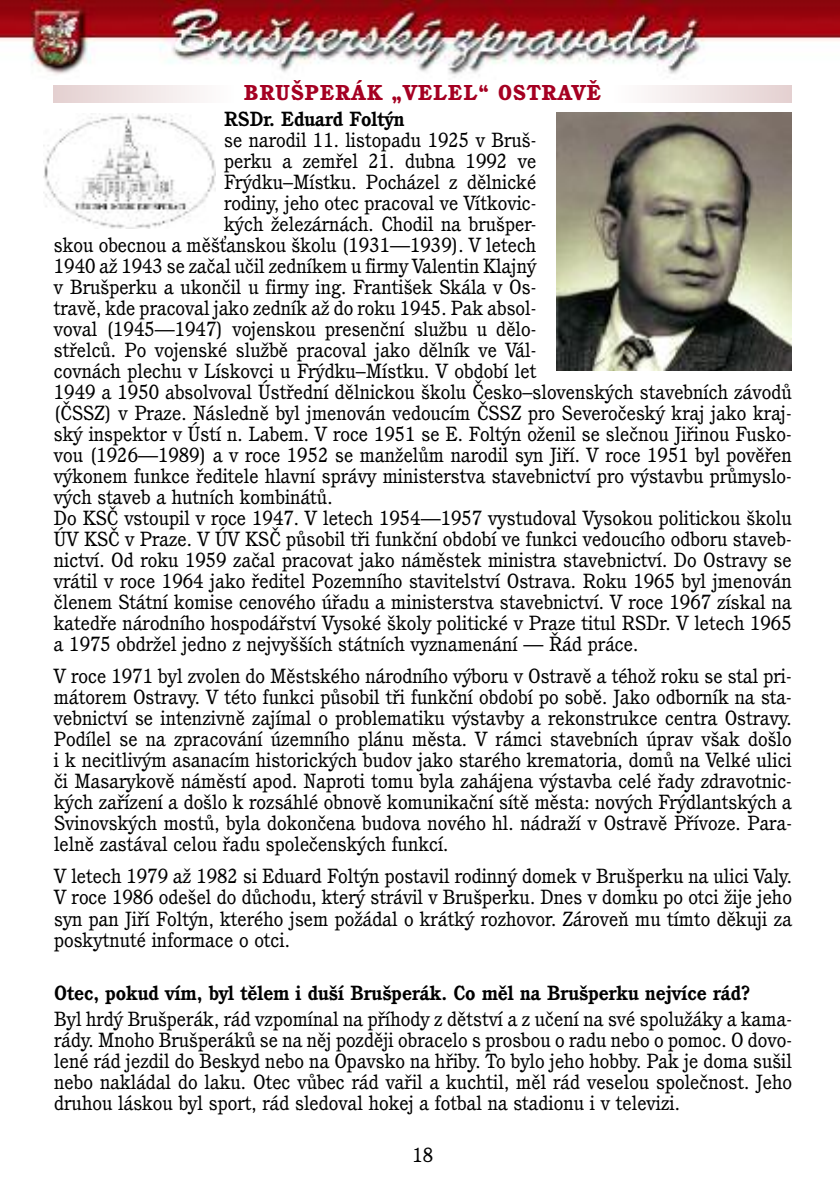
<style>
.page{position:relative;width:840px;height:1191px;background:#fff}
.page>*{position:absolute;margin:0;border:0;box-sizing:border-box;transform-origin:0 0}
.t1{font:800 21px "Cushing LTCE";letter-spacing:.05em;color:#a50022}
.t2{font:20px/21px "Cushing LTCE";color:#000;text-align:justify}
.t3{font:700 20px "Cushing LTCE";color:#000}
</style>
<div class="page">
<img style="left:0;top:0;width:839px;height:78px">
<img style="left:556px;top:113px;width:235px;height:257px">
<div style="left:54px;top:85px;width:180px;height:17px;background:linear-gradient(to right,#e4d0d0,#fefefe)"></div>
<div style="left:614px;top:85px;width:177px;height:17px;background:linear-gradient(to right,#fffefe,#e4d0d1)"></div>
<img style="left:44px;top:113px;width:171px;height:116px">
<p class="t1" style="left:244px;top:85px;width:358px">BRUŠPERÁK „VELEL“ OSTRAVĚ</p>
<p class="t3" style="left:224px;top:112px;width:182px">RSDr. Eduard Foltýn</p>
<p class="t2" style="left:224px;top:132px;width:313px">se narodil 11. listopadu 1925 v Bruš-</p>
<p class="t2" style="left:224px;top:153px;width:313px">perku a zemřel 21. dubna 1992 ve</p>
<p class="t2" style="left:224px;top:174px;width:313px">Frýdku–Místku. Pocházel z dělnické</p>
<p class="t2" style="left:224px;top:195px;width:313px">rodiny, jeho otec pracoval ve Vítkovic-</p>
<p class="t2" style="left:224px;top:216px;width:313px">kých železárnách. Chodil na brušper-</p>
<p class="t2" style="left:54px;top:237px;width:483px">skou obecnou a měšťanskou školu (1931—1939). V letech</p>
<p class="t2" style="left:54px;top:258px;width:483px">1940 až 1943 se začal učil zedníkem u firmy Valentin Klajný</p>
<p class="t2" style="left:54px;top:279px;width:483px">v Brušperku a ukončil u firmy ing. František Skála v Os-</p>
<p class="t2" style="left:54px;top:300px;width:483px">travě, kde pracoval jako zedník až do roku 1945. Pak absol-</p>
<p class="t2" style="left:54px;top:321px;width:483px">voval (1945—1947) vojenskou presenční službu u dělo-</p>
<p class="t2" style="left:54px;top:342px;width:483px">střelců. Po vojenské službě pracoval jako dělník ve Vál-</p>
<p class="t2" style="left:54px;top:363px;width:483px">covnách plechu v Lískovci u Frýdku–Místku. V období let</p>
<p class="t2" style="left:54px;top:384px;width:739px">1949 a 1950 absolvoval Ústřední dělnickou školu Česko–slovenských stavebních závodů</p>
<p class="t2" style="left:54px;top:405px;width:739px">(ČSSZ) v Praze. Následně byl jmenován vedoucím ČSSZ pro Severočeský kraj jako kraj-</p>
<p class="t2" style="left:54px;top:426px;width:739px">ský inspektor v Ústí n. Labem. V roce 1951 se E. Foltýn oženil se slečnou Jiřinou Fusko-</p>
<p class="t2" style="left:54px;top:447px;width:739px">vou (1926—1989) a v roce 1952 se manželům narodil syn Jiří. V roce 1951 byl pověřen</p>
<p class="t2" style="left:54px;top:468px;width:739px">výkonem funkce ředitele hlavní správy ministerstva stavebnictví pro výstavbu průmyslo-</p>
<p class="t2" style="left:54px;top:489px;width:280px">vých staveb a hutních kombinátů.</p>
<p class="t2" style="left:54px;top:510px;width:739px">Do KSČ vstoupil v roce 1947. V letech 1954—1957 vystudoval Vysokou politickou školu</p>
<p class="t2" style="left:54px;top:531px;width:739px">ÚV KSČ v Praze. V ÚV KSČ působil tři funkční období ve funkci vedoucího odboru staveb-</p>
<p class="t2" style="left:54px;top:552px;width:739px">nictví. Od roku 1959 začal pracovat jako náměstek ministra stavebnictví. Do Ostravy se</p>
<p class="t2" style="left:54px;top:573px;width:739px">vrátil v roce 1964 jako ředitel Pozemního stavitelství Ostrava. Roku 1965 byl jmenován</p>
<p class="t2" style="left:54px;top:594px;width:739px">členem Státní komise cenového úřadu a ministerstva stavebnictví. V roce 1967 získal na</p>
<p class="t2" style="left:54px;top:615px;width:739px">katedře národního hospodářství Vysoké školy politické v Praze titul RSDr. V letech 1965</p>
<p class="t2" style="left:54px;top:636px;width:585px">a 1975 obdržel jedno z nejvyšších státních vyznamenání — Řád práce.</p>
<p class="t2" style="left:54px;top:668px;width:739px">V roce 1971 byl zvolen do Městského národního výboru v Ostravě a téhož roku se stal pri&shy;mátorem Ostravy. V této funkci působil tři funkční období po sobě. Jako odborník na sta&shy;vebnictví se intenzivně zajímal o problematiku výstavby a rekonstrukce centra Ostravy.<br>Podílel se na zpracování územního plánu města. V rámci stavebních úprav však došlo i k necitlivým asanacím historických budov jako starého krematoria, domů na Velké ulici či Masarykově náměstí apod. Naproti tomu byla zahájena výstavba celé řady zdravotnic&shy;kých zařízení a došlo k rozsáhlé obnově komunikační sítě města: nových Frýdlantských a Svinovských mostů, byla dokončena budova nového hl. nádraží v Ostravě Přívoze. Para&shy;lelně zastával celou řadu společenských funkcí.</p>
<p class="t2" style="left:54px;top:868px;width:739px">V letech 1979 až 1982 si Eduard Foltýn postavil rodinný domek v Brušperku na ulici Valy.<br>V roce 1986 odešel do důchodu, který strávil v Brušperku. Dnes v domku po otci žije jeho syn pan Jiří Foltýn, kterého jsem požádal o krátký rozhovor. Zároveň mu tímto děkuji za poskytnuté informace o otci.</p>
<p class="t3" style="left:54px;top:985px;width:697px">Otec, pokud vím, byl tělem i duší Brušperák. Co měl na Brušperku nejvíce rád?</p>
<p class="t2" style="left:54px;top:1010px;width:739px">Byl hrdý Brušperák, rád vzpomínal na příhody z dětství a z učení na své spolužáky a kama&shy;rády. Mnoho Brušperáků se na něj později obracelo s prosbou o radu nebo o pomoc. O dovo&shy;lené rád jezdil do Beskyd nebo na Opavsko na hřiby. To bylo jeho hobby. Pak je doma sušil nebo nakládal do laku. Otec vůbec rád vařil a kuchtil, měl rád veselou společnost. Jeho druhou láskou byl sport, rád sledoval hokej a fotbal na stadionu i v televizi.</p>
<p class="t2" style="left:412px;top:1145px;width:22px">18</p>
</div>
